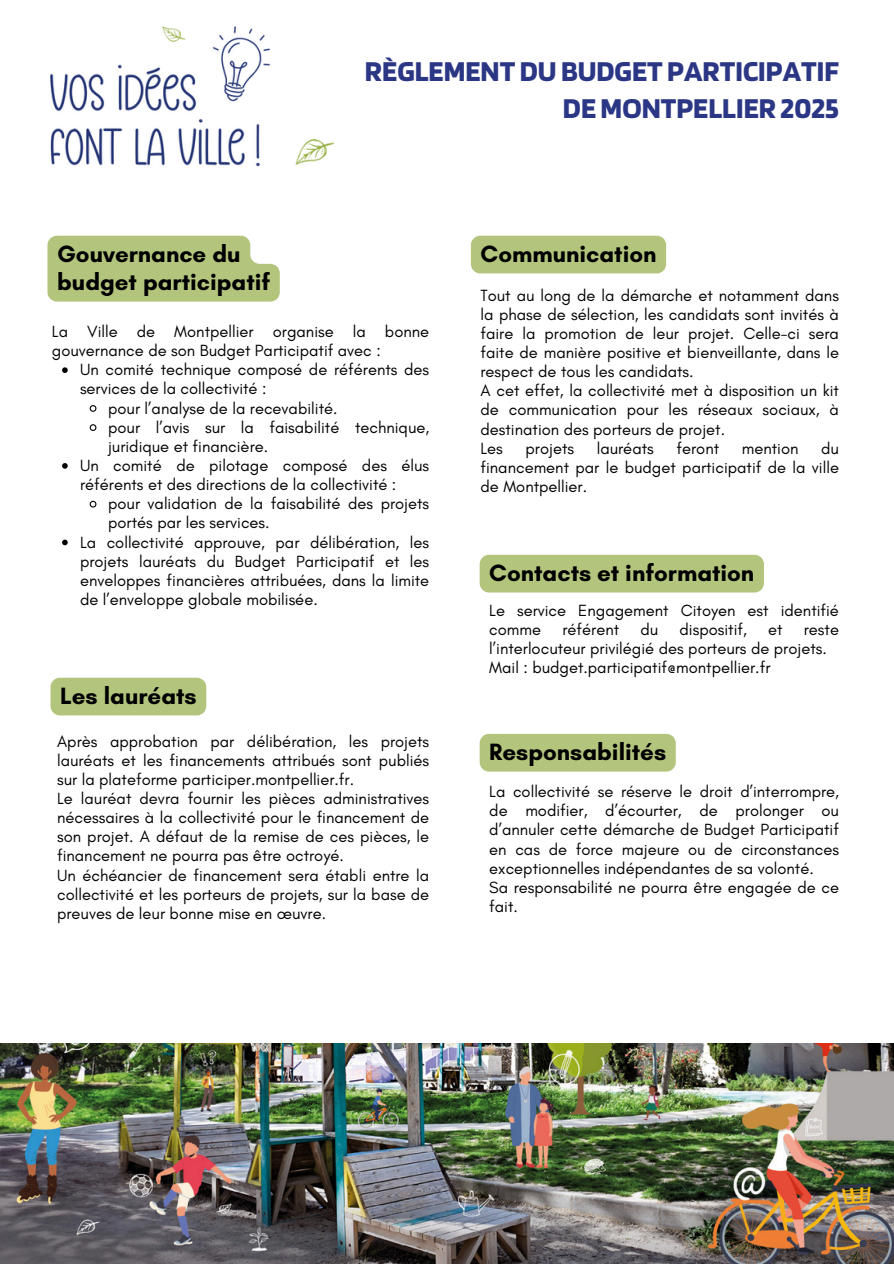
<style>
.page{position:relative;width:894px;height:1264px;background:#fff}
.page>*{position:absolute;margin:0;border:0;box-sizing:border-box;transform-origin:0 0}
.t1{font:700 30px/36px "Blinker";color:#2b3785;text-align:right}
.t2{font:700 24px/28.2px "Glacial Indifference";color:#000}
.t3{font:16.5px/19.2px "Glacial Indifference";color:#000}
</style>
<div class="page">
<img style="left:50px;top:26px;width:285px;height:141px">
<div style="left:47px;top:236px;width:233px;height:65px;background:#b3c57d"></div>
<svg style="left:62px;top:367px;width:6px;height:6px"></svg>
<svg style="left:89px;top:405px;width:8px;height:7px"></svg>
<svg style="left:89px;top:424px;width:8px;height:7px"></svg>
<svg style="left:62px;top:463px;width:6px;height:5px"></svg>
<svg style="left:89px;top:500px;width:8px;height:8px"></svg>
<svg style="left:62px;top:539px;width:6px;height:6px"></svg>
<div style="left:50px;top:677px;width:156px;height:38px;background:#b3c57d"></div>
<div style="left:479px;top:733px;width:196px;height:38px;background:#b3c57d"></div>
<div style="left:479px;top:555px;width:284px;height:37px;background:#b3c57d"></div>
<div style="left:470px;top:236px;width:196px;height:37px;background:#b3c57d"></div>
<img style="left:0;top:1043px;width:893px;height:220px">
<p class="t1" style="left:365px;top:53px;width:475px">RÈGLEMENTDUBUDGET PARTICIPATIF<br>DE MONTPELLIER 2025</p>
<h1 class="t2" style="left:57px;top:239px;width:214px">Gouvernance du budget participatif</h1>
<h2 class="t3" style="left:52px;top:321px;width:378px">La Ville de Montpellier organise la bonne gouvernance de son Budget Participatif avec :</h2>
<p class="t3" style="left:80px;top:360px;width:350px">Un comité technique composé de référents des services de la collectivité :</p>
<p class="t3" style="left:108px;top:398px;width:231px">pour l’analyse de la recevabilité.</p>
<p class="t3" style="left:108px;top:417px;width:322px">pour l’avis sur la faisabilité technique, juridique et financière.</p>
<p class="t3" style="left:80px;top:455px;width:350px">Un comité de pilotage composé des élus référents et des directions de la collectivité :</p>
<p class="t3" style="left:108px;top:494px;width:322px">pour validation de la faisabilité des projets portés par les services.</p>
<p class="t3" style="left:80px;top:532px;width:350px;text-align:justify">La collectivité approuve, par délibération, les projets lauréats du Budget Participatif et les enveloppes financières attribuées, dans la limite de l’enveloppe globale mobilisée.</p>
<p class="t2" style="left:60px;top:681px;width:138px">Les lauréats</p>
<p class="t3" style="left:57px;top:731px;width:373px;text-align:justify">Après approbation par délibération, les projets lauréats et les financements attribués sont publiés sur la plateforme participer.montpellier.fr.</p>
<h2 class="t3" style="left:57px;top:788px;width:373px;text-align:justify">Le lauréat devra fournir les pièces administratives nécessaires à la collectivité pour le financement de son projet. A défaut de la remise de ces pièces, le financement ne pourra pas être octroyé.</h2>
<p class="t3" style="left:57px;top:865px;width:373px;text-align:justify">Un échéancier de financement sera établi entre la collectivité et les porteurs de projets, sur la base de preuves de leur bonne mise en œuvre.</p>
<p class="t2" style="left:480px;top:239px;width:177px">Communication</p>
<p class="t3" style="left:480px;top:285px;width:360px;text-align:justify">Tout au long de la démarche et notamment dans la phase de sélection, les candidats sont invités à faire la promotion de leur projet. Celle-ci sera faite de manière positive et bienveillante, dans le respect de tous les candidats.</p>
<h2 class="t3" style="left:480px;top:381px;width:360px;text-align:justify">A cet effet, la collectivité met à disposition un kit de communication pour les réseaux sociaux, à destination des porteurs de projet.</h2>
<p class="t3" style="left:480px;top:438px;width:24px">Les</p>
<p class="t3" style="left:525px;top:438px;width:50px">projets</p>
<p class="t3" style="left:596px;top:438px;width:59px">lauréats</p>
<p class="t3" style="left:676px;top:438px;width:44px">feront</p>
<p class="t3" style="left:741px;top:438px;width:58px">mention</p>
<p class="t3" style="left:480px;top:438px;width:360px;text-align:justify;text-indent:340px">du financement par le budget participatif de la ville de Montpellier.</p>
<p class="t2" style="left:489px;top:558px;width:266px">Contacts et information</p>
<p class="t3" style="left:489px;top:600px;width:351px">Le service Engagement Citoyen est identifié comme</p>
<p class="t3" style="left:562px;top:619px;width:58px">référent</p>
<p class="t3" style="left:640px;top:619px;width:19px">du</p>
<p class="t3" style="left:679px;top:619px;width:69px">dispositif,</p>
<p class="t3" style="left:768px;top:619px;width:16px">et</p>
<p class="t3" style="left:489px;top:619px;width:351px;text-indent:314px">reste l’interlocuteur privilégié des porteurs de projets.</p>
<h2 class="t3" style="left:489px;top:657px;width:282px">Mail : budget.participatif@montpellier.fr</h2>
<p class="t2" style="left:489px;top:737px;width:178px">Responsabilités</p>
<h2 class="t3" style="left:489px;top:781px;width:351px;text-align:justify">La collectivité se réserve le droit d’interrompre, de modifier, d’écourter, de prolonger ou d’annuler cette démarche de Budget Participatif en cas de force majeure ou de circonstances exceptionnelles indépendantes de sa volonté.</h2>
<p class="t3" style="left:489px;top:877px;width:351px">Sa responsabilité ne pourra être engagée de ce fait.</p>
</div>
